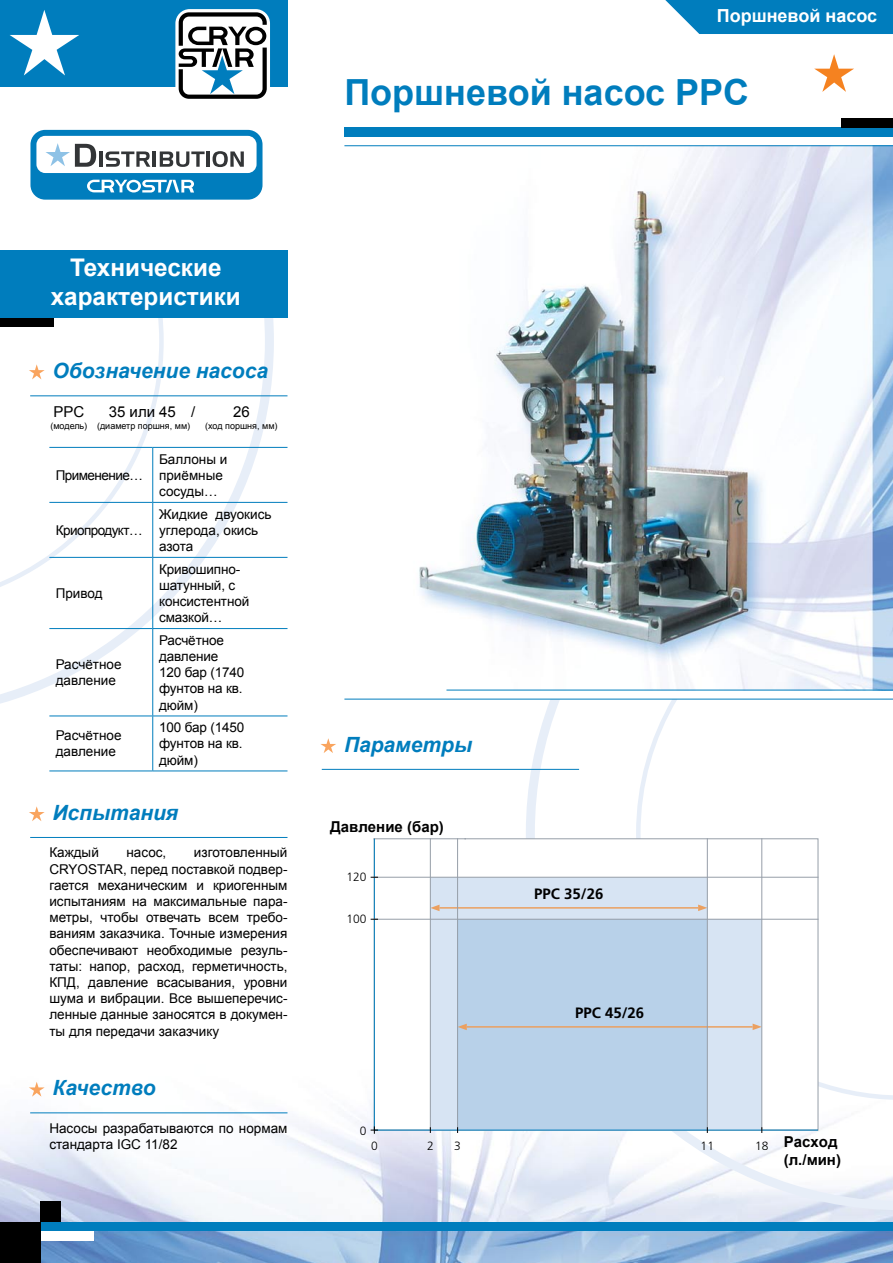
<style>
.page{position:relative;width:893px;height:1263px;background:#fff}
.page>*{position:absolute;margin:0;border:0;box-sizing:border-box;transform-origin:0 0}
.t1{font:700 36px "Arial";color:#007dbd}
.t2{font:700 24.3px/29.1px "Arial";color:#fff;text-align:center}
.t3{font:italic 700 21px "Arial";color:#007dbd}
.t4{font:700 18px "Arial";color:#fff}
.t5{font:700 15px/18px "Arial";color:#000}
.t6{font:700 15px "Frutiger";color:#000}
.t7{font:15px "Arial";color:#000}
.t8{font:13.5px/16.2px "Arial";color:#000}
.t9{font:13.5px "Arial";letter-spacing:-.04em;color:#000}
.t10{font:300 12px "Frutiger";color:#000}
.t11{font:9px "Arial";color:#000}
</style>
<div class="page">
<img style="left:0;top:1111px;width:893px;height:152px">
<svg style="left:526px;top:700px;width:367px;height:510px"></svg>
<svg style="left:636px;top:700px;width:257px;height:400px"></svg>
<div style="left:0;top:1222px;width:893px;height:9px;background:#007dbd"></div>
<div style="left:41px;top:1231px;width:53px;height:9px;background:#fff"></div>
<div style="left:0;top:1222px;width:41px;height:41px;background:#000"></div>
<div style="left:41px;top:1201px;width:20px;height:21px;background:#000"></div>
<div style="left:344px;top:128px;width:549px;height:9px;background:#007dbd"></div>
<div style="left:841px;top:119px;width:52px;height:9px;background:#000"></div>
<hr style="left:344px;top:699px;width:549px;height:1px;background:#007dbd">
<svg style="left:814px;top:54px;width:40px;height:38px"></svg>
<svg style="left:0;top:318px;width:274px;height:396px"></svg>
<svg style="left:0;top:318px;width:164px;height:285px"></svg>
<div style="left:0;top:251px;width:287px;height:67px;background:#007dbd"></div>
<div style="left:0;top:318px;width:53px;height:9px;background:#000"></div>
<div style="left:0;top:0;width:287px;height:86px;background:#007dbd"></div>
<svg style="left:10px;top:10px;width:69px;height:65px"></svg>
<div style="left:175px;top:9px;width:95px;height:93px;border:8px solid #fff;border-radius:10px"></div>
<svg style="left:179px;top:12px;width:88px;height:87px;background:#9ba3a8"></svg>
<svg style="left:30px;top:130px;width:233px;height:70px"></svg>
<svg style="left:665px;top:0;width:228px;height:34px;background:#1386c2"></svg>
<svg style="left:29px;top:364px;width:16px;height:15px"></svg>
<hr style="left:30px;top:395px;width:257px;height:1px;background:#007dbd">
<hr style="left:152px;top:503px;width:1px;height:54px;background:#007dbd">
<hr style="left:49px;top:557px;width:104px;height:1px;background:#007dbd">
<hr style="left:153px;top:557px;width:134px;height:1px;background:#007dbd">
<hr style="left:152px;top:558px;width:1px;height:70px;background:#007dbd">
<hr style="left:49px;top:447px;width:104px;height:1px;background:#007dbd">
<hr style="left:153px;top:447px;width:134px;height:1px;background:#007dbd">
<hr style="left:152px;top:448px;width:1px;height:54px;background:#007dbd">
<hr style="left:49px;top:502px;width:104px;height:1px;background:#007dbd">
<hr style="left:153px;top:502px;width:134px;height:1px;background:#007dbd">
<hr style="left:49px;top:628px;width:104px;height:1px;background:#007dbd">
<hr style="left:153px;top:628px;width:134px;height:1px;background:#007dbd">
<hr style="left:152px;top:629px;width:1px;height:86px;background:#007dbd">
<hr style="left:49px;top:715px;width:104px;height:1px;background:#007dbd">
<hr style="left:153px;top:715px;width:134px;height:1px;background:#007dbd">
<hr style="left:152px;top:716px;width:1px;height:54px;background:#007dbd">
<hr style="left:49px;top:770px;width:104px;height:1px;background:#007dbd">
<hr style="left:153px;top:770px;width:134px;height:1px;background:#007dbd">
<hr style="left:30px;top:837px;width:257px;height:1px;background:#007dbd">
<svg style="left:29px;top:806px;width:16px;height:15px"></svg>
<svg style="left:320px;top:738px;width:16px;height:15px"></svg>
<hr style="left:322px;top:769px;width:257px;height:1px;background:#007dbd">
<img style="left:344px;top:146px;width:549px;height:544px">
<hr style="left:344px;top:145px;width:549px;height:1px;background:#007dbd">
<hr style="left:446px;top:690px;width:447px;height:1px;background:#007dbd">
<hr style="left:30px;top:1112px;width:257px;height:1px;background:#007dbd">
<svg style="left:29px;top:1082px;width:16px;height:15px"></svg>
<svg style="left:373px;top:838px;width:445px;height:292px"></svg>
<div style="left:707px;top:919px;width:55px;height:211px;background:#d7e4f3"></div>
<div style="left:431px;top:878px;width:276px;height:252px;background:#d7e4f3"></div>
<div style="left:458px;top:919px;width:249px;height:211px;background:#b8d1e9"></div>
<hr style="left:374px;top:839px;width:1px;height:291px;background:#007dbd">
<hr style="left:374px;top:1130px;width:444px;height:1px;background:#007dbd">
<hr style="left:440px;top:907px;width:258px;height:2px;background:#eba060">
<svg style="left:431px;top:905px;width:9px;height:6px"></svg>
<svg style="left:698px;top:904px;width:9px;height:7px"></svg>
<hr style="left:467px;top:1026px;width:286px;height:2px;background:#eba060">
<svg style="left:458px;top:1024px;width:9px;height:6px"></svg>
<svg style="left:753px;top:1023px;width:8px;height:7px"></svg>
<hr style="left:430px;top:839px;width:1px;height:291px;background:#969ea8">
<hr style="left:457px;top:839px;width:1px;height:291px;background:#969ea8">
<hr style="left:707px;top:839px;width:1px;height:291px;background:#969ea8">
<hr style="left:761px;top:839px;width:1px;height:291px;background:#969ea8">
<hr style="left:374px;top:877px;width:444px;height:1px;background:#969ea8">
<hr style="left:374px;top:919px;width:444px;height:1px;background:#969ea8">
<svg style="left:371px;top:1127px;width:6px;height:6px"></svg>
<h3 class="t4" style="left:717px;top:4px;width:162px">Поршневой насос</h3>
<h1 class="t1" style="left:344px;top:69px;width:406px">Поршневой насос PPC</h1>
<h2 class="t2" style="left:51px;top:254px;width:192px">Технические характеристики</h2>
<h3 class="t3" style="left:52px;top:357px;width:217px">Обозначение насоса</h3>
<p class="t7" style="left:53px;top:402px;width:32px">PPC</p>
<p class="t7" style="left:109px;top:402px;width:88px">35 или 45 /</p>
<p class="t7" style="left:233px;top:402px;width:18px">26</p>
<p class="t11" style="left:50px;top:420px;width:141px">(модель) (диаметр поршня, мм)</p>
<p class="t11" style="left:205px;top:420px;width:74px">(ход поршня, мм)</p>
<p class="t9" style="left:56px;top:466px;width:89px">Применение…</p>
<p class="t8" style="left:159px;top:451px;width:70px">Баллоны и приёмные сосуды…</p>
<p class="t9" style="left:56px;top:521px;width:88px">Криопродукт…</p>
<p class="t8" style="left:56px;top:585px;width:48px">Привод</p>
<p class="t8" style="left:56px;top:656px;width:67px">Расчётное давление</p>
<p class="t8" style="left:159px;top:506px;width:114px">Жидкие двуокись углерода, окись азота</p>
<p class="t8" style="left:159px;top:561px;width:92px">Кривошипно&shy;шатунный, с консистентной смазкой…</p>
<p class="t8" style="left:159px;top:632px;width:87px">Расчётное давление<br>120 бар (1740 фунтов на кв. дюйм)</p>
<p class="t8" style="left:56px;top:727px;width:67px">Расчётное давление</p>
<p class="t8" style="left:159px;top:719px;width:87px">100 бар (1450 фунтов на кв. дюйм)</p>
<h3 class="t3" style="left:52px;top:799px;width:127px">Испытания</h3>
<p class="t8" style="left:49px;top:845px;width:51px">Каждый</p>
<p class="t8" style="left:126px;top:845px;width:41px">насос,</p>
<p class="t8" style="left:49px;top:845px;width:240px;text-align:justify;text-indent:145px">изготовленный CRYOSTAR, перед поставкой подвер&shy;гается механическим и криогенным испытаниям на максимальные пара&shy;метры, чтобы отвечать всем требо&shy;ваниям заказчика. Точные измерения обеспечивают необходимые резуль&shy;таты: напор, расход, герметичность, КПД, давление всасывания, уровни шума и вибрации. Все вышеперечис&shy;ленные данные заносятся в докумен&shy;ты для передачи заказчику</p>
<h3 class="t3" style="left:52px;top:1074px;width:105px">Качество</h3>
<p class="t8" style="left:49px;top:1120px;width:240px">Насосы разрабатываются по нормам стандарта IGC 11/82</p>
<h3 class="t3" style="left:344px;top:731px;width:129px">Параметры</h3>
<p class="t5" style="left:330px;top:819px;width:115px">Давление (бар)</p>
<p class="t10" style="left:347px;top:870px;width:22px">120</p>
<p class="t10" style="left:347px;top:912px;width:22px">100</p>
<p class="t6" style="left:534px;top:885px;width:71px">PPC 35/26</p>
<p class="t6" style="left:575px;top:1004px;width:71px">PPC 45/26</p>
<p class="t10" style="left:360px;top:1124px;width:8px">0</p>
<p class="t10" style="left:371px;top:1139px;width:8px">0</p>
<p class="t10" style="left:427px;top:1139px;width:8px">2</p>
<p class="t10" style="left:454px;top:1139px;width:8px">3</p>
<p class="t10" style="left:701px;top:1139px;width:15px">11</p>
<p class="t10" style="left:755px;top:1139px;width:15px">18</p>
<p class="t5" style="left:784px;top:1133px;width:59px">Расход (л./мин)</p>
</div>
